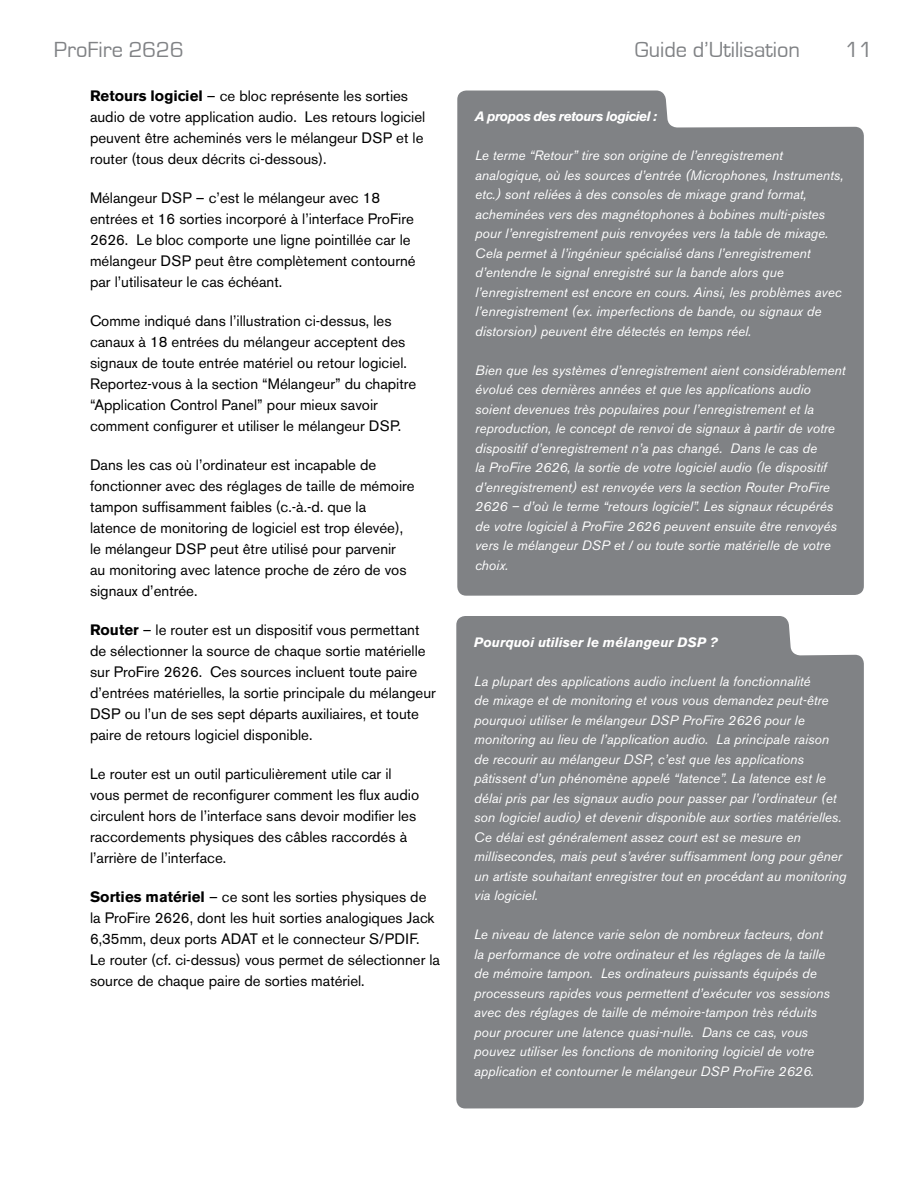
<style>
.page{position:relative;width:918px;height:1188px;background:#fff}
.page>*{position:absolute;margin:0;border:0;box-sizing:border-box;transform-origin:0 0}
.t1{font:22.5px "Eurostile";color:#808285}
.t2{font:15px/21px "Akzidenz Grotesk BE";color:#000}
.t3{font:italic 13.5px/19.5px "Akzidenz Grotesk BE";color:#fff}
.t4{font:italic 700 13.5px "Akzidenz Grotesk BE";color:#fff}
.t5{font:italic 700 13.5px "Akzidenz Grotesk BE";letter-spacing:-.04em;color:#fff}
.s1{font-weight:700}
</style>
<div class="page">
<div style="left:457px;top:91px;width:407px;height:505px;background:#808285"></div>
<div style="left:456px;top:616px;width:408px;height:493px;background:#808285"></div>
<h1 class="t1" style="left:54px;top:38px;width:131px">ProFire 2626</h1>
<h1 class="t1" style="left:635px;top:38px;width:167px">Guide d’Utilisation</h1>
<h1 class="t1" style="left:845px;top:38px;width:29px">11</h1>
<p class="t2" style="left:90px;top:86px;width:337px"><span class="s1">Retours logiciel</span> – ce bloc représente les sorties audio de votre application audio. Les retours logiciel peuvent être acheminés vers le mélangeur DSP et le router (tous deux décrits ci-dessous).</p>
<p class="t2" style="left:90px;top:188px;width:327px">Mélangeur DSP – c’est le mélangeur avec 18 entrées et 16 sorties incorporé à l’interface ProFire 2626. Le bloc comporte une ligne pointillée car le mélangeur DSP peut être complètement contourné par l’utilisateur le cas échéant.</p>
<p class="t2" style="left:90px;top:311px;width:328px">Comme indiqué dans l’illustration ci-dessus, les canaux à 18 entrées du mélangeur acceptent des signaux de toute entrée matériel ou retour logiciel.<br>Reportez-vous à la section “Mélangeur” du chapitre “Application Control Panel” pour mieux savoir comment configurer et utiliser le mélangeur DSP.</p>
<p class="t2" style="left:90px;top:455px;width:326px">Dans les cas où l’ordinateur est incapable de fonctionner avec des réglages de taille de mémoire tampon suffisamment faibles (c.-à.-d. que la latence de monitoring de logiciel est trop élevée), le mélangeur DSP peut être utilisé pour parvenir au monitoring avec latence proche de zéro de vos signaux d’entrée.</p>
<p class="t2" style="left:90px;top:620px;width:347px"><span class="s1">Router</span> – le router est un dispositif vous permettant de sélectionner la source de chaque sortie matérielle sur ProFire 2626. Ces sources incluent toute paire d’entrées matérielles, la sortie principale du mélangeur DSP ou l’un de ses sept départs auxiliaires, et toute paire de retours logiciel disponible.</p>
<p class="t2" style="left:90px;top:764px;width:331px">Le router est un outil particulièrement utile car il vous permet de reconfigurer comment les flux audio circulent hors de l’interface sans devoir modifier les raccordements physiques des câbles raccordés à l’arrière de l’interface.</p>
<p class="t2" style="left:90px;top:887px;width:352px"><span class="s1">Sorties matériel</span> – ce sont les sorties physiques de la ProFire 2626, dont les huit sorties analogiques Jack 6,35mm, deux ports ADAT et le connecteur S/PDIF.<br>Le router (cf. ci-dessus) vous permet de sélectionner la source de chaque paire de sorties matériel.</p>
<p class="t5" style="left:475px;top:109px;width:184px">A propos des retours logiciel :</p>
<p class="t3" style="left:475px;top:146px;width:370px">Le terme “Retour” tire son origine de l’enregistrement analogique, où les sources d’entrée (Microphones, Instruments, etc.) sont reliées à des consoles de mixage grand format, acheminées vers des magnétophones à bobines multi-pistes pour l’enregistrement puis renvoyées vers la table de mixage.<br>Cela permet à l’ingénieur spécialisé dans l’enregistrement d’entendre le signal enregistré sur la bande alors que l’enregistrement est encore en cours. Ainsi, les problèmes avec l’enregistrement (ex. imperfections de bande, ou signaux de distorsion) peuvent être détectés en temps réel.</p>
<p class="t3" style="left:475px;top:360px;width:372px">Bien que les systèmes d’enregistrement aient considérablement évolué ces dernières années et que les applications audio soient devenues très populaires pour l’enregistrement et la reproduction, le concept de renvoi de signaux à partir de votre dispositif d’enregistrement n’a pas changé. Dans le cas de<br>la ProFire 2626, la sortie de votre logiciel audio (le dispositif d’enregistrement) est renvoyée vers la section Router ProFire 2626 – d’où le terme “retours logiciel”. Les signaux récupérés de votre logiciel à ProFire 2626 peuvent ensuite être renvoyés vers le mélangeur DSP et / ou toute sortie matérielle de votre choix.</p>
<p class="t4" style="left:474px;top:634px;width:245px">Pourquoi utiliser le mélangeur DSP ?</p>
<p class="t3" style="left:474px;top:671px;width:374px">La plupart des applications audio incluent la fonctionnalité<br>de mixage et de monitoring et vous vous demandez peut-être pourquoi utiliser le mélangeur DSP ProFire 2626 pour le monitoring au lieu de l’application audio. La principale raison de recourir au mélangeur DSP, c’est que les applications pâtissent d’un phénomène appelé “latence”. La latence est le délai pris par les signaux audio pour passer par l’ordinateur (et son logiciel audio) et devenir disponible aux sorties matérielles.<br>Ce délai est généralement assez court est se mesure en millisecondes, mais peut s’avérer suffisamment long pour gêner un artiste souhaitant enregistrer tout en procédant au monitoring via logiciel.</p>
<p class="t3" style="left:474px;top:925px;width:357px">Le niveau de latence varie selon de nombreux facteurs, dont la performance de votre ordinateur et les réglages de la taille de mémoire tampon. Les ordinateurs puissants équipés de processeurs rapides vous permettent d’exécuter vos sessions avec des réglages de taille de mémoire-tampon très réduits pour procurer une latence quasi-nulle. Dans ce cas, vous pouvez utiliser les fonctions de monitoring logiciel de votre application et contourner le mélangeur DSP ProFire 2626.</p>
</div>
